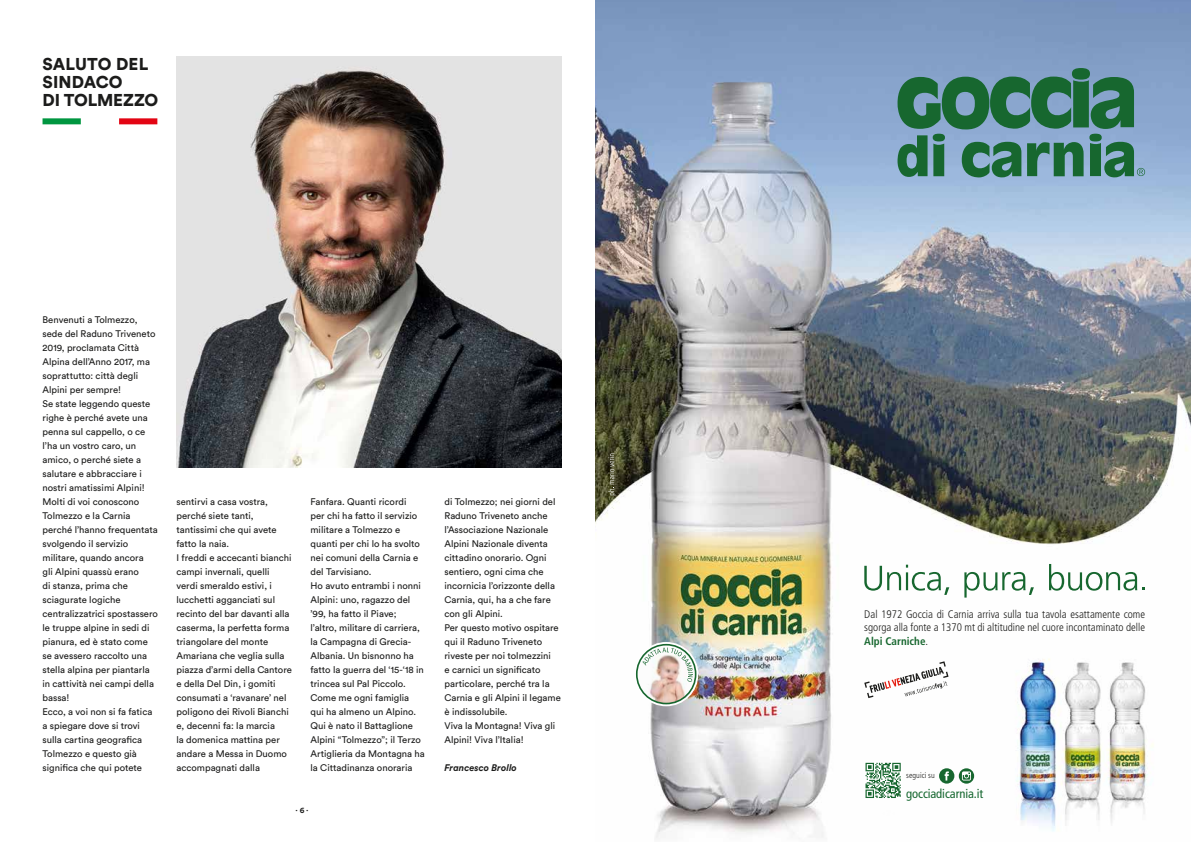
<style>
.page{position:relative;width:1191px;height:842px;background:#fff}
.page>*{position:absolute;margin:0;border:0;box-sizing:border-box;transform-origin:0 0}
.t1{font:900 17px/18px "Circular Std";letter-spacing:-.005em;color:#1c1c1b}
.t2{font:condensed 12.6px "Frutiger LT Std";letter-spacing:-.005em;color:#15672f}
.t3{font:300 condensed 11px/13.2px "Frutiger LT Std";color:#1d1d1b;text-align:justify}
.t4{font:9.5px/14px "Circular Std";color:#1c1c1b}
.t5{font:italic 700 9.5px "Circular Std";color:#1c1c1b}
.t6{font:700 8px "Circular Std";color:#1c1c1b}
.t7{font:300 condensed 7.9px "Frutiger LT Std";letter-spacing:.01em;color:#1d1d1b}
.s1{font-weight:700;color:#17672f}
</style>
<div class="page">
<img style="left:176px;top:57px;width:385px;height:410px">
<div style="left:43px;top:118px;width:38px;height:6px;background:#009640"></div>
<div style="left:119px;top:118px;width:38px;height:6px;background:#e30413"></div>
<img style="left:595px;top:0;width:596px;height:838px">
<img style="left:1004px;top:647px;width:156px;height:191px">
<svg style="left:897px;top:77px;width:237px;height:52px;background:#3d7b63"></svg>
<div style="left:1072px;top:68px;width:18px;height:12px;background:#17672f;border-radius:50%"></div>
<svg style="left:1027px;top:142px;width:56px;height:34px;background:#45826c"></svg>
<svg style="left:933px;top:144px;width:11px;height:32px"></svg>
<svg style="left:961px;top:142px;width:60px;height:36px;background:#44826b"></svg>
<svg style="left:897px;top:135px;width:30px;height:42px"></svg>
<div style="left:1089px;top:134px;width:12px;height:7px;background:#17672f;border-radius:50%"></div>
<div style="left:932px;top:134px;width:13px;height:7px;background:#17672f;border-radius:50%"></div>
<svg style="left:1090px;top:142px;width:55px;height:35px;background:#4b8574"></svg>
<svg style="left:608px;top:454px;width:8px;height:41px"></svg>
<svg style="left:864px;top:565px;width:85px;height:30px"></svg>
<svg style="left:964px;top:572px;width:70px;height:26px"></svg>
<svg style="left:1049px;top:564px;width:96px;height:27px"></svg>
<svg style="left:864px;top:762px;width:38px;height:37px"></svg>
<svg style="left:865px;top:763px;width:35px;height:35px"></svg>
<svg style="left:864px;top:661px;width:84px;height:37px"></svg>
<svg style="left:634px;top:642px;width:64px;height:64px"></svg>
<svg style="left:636px;top:644px;width:60px;height:60px"></svg>
<img style="left:637px;top:645px;width:58px;height:58px;border-radius:29px">
<svg style="left:642px;top:647px;width:51px;height:35px"></svg>
<svg style="left:958px;top:768px;width:16px;height:16px"></svg>
<svg style="left:962px;top:771px;width:9px;height:9px"></svg>
<div style="left:939px;top:768px;width:15px;height:16px;background:#17672f;border-radius:50%"></div>
<svg style="left:944px;top:771px;width:5px;height:9px"></svg>
<h1 class="t1" style="left:43px;top:55px;width:117px">SALUTO DEL<br>SINDACO<br>DI TOLMEZZO</h1>
<p class="t4" style="left:43px;top:312px;width:117px">Benvenuti a Tolmezzo, sede del Raduno Triveneto<br>2019, proclamata Città<br>Alpina dell’Anno 2017, ma soprattutto: città degli<br>Alpini per sempre!<br>Se state leggendo queste righe è perché avete una penna sul cappello, o ce l’ha un vostro caro, un amico, o perché siete a salutare e abbracciare i nostri amatissimi Alpini!<br>Molti di voi conoscono<br>Tolmezzo e la Carnia perché l’hanno frequentata svolgendo il servizio militare, quando ancora<br>gli Alpini quassù erano<br>di stanza, prima che sciagurate logiche centralizzatrici spostassero le truppe alpine in sedi di pianura, ed è stato come se avessero raccolto una stella alpina per piantarla in cattività nei campi della bassa!<br>Ecco, a voi non si fa fatica a spiegare dove si trovi sulla cartina geografica<br>Tolmezzo e questo già significa che qui potete</p>
<p class="t4" style="left:176px;top:495px;width:117px">sentirvi a casa vostra, perché siete tanti, tantissimi che qui avete fatto la naia.<br>I freddi e accecanti bianchi campi invernali, quelli verdi smeraldo estivi, i lucchetti agganciati sul recinto del bar davanti alla caserma, la perfetta forma triangolare del monte<br>Amariana che veglia sulla piazza d’armi della Cantore e della Del Din, i gomiti consumati a ‘ravanare’ nel poligono dei Rivoli Bianchi e, decenni fa: la marcia<br>la domenica mattina per andare a Messa in Duomo accompagnati dalla</p>
<p class="t4" style="left:310px;top:495px;width:116px">Fanfara. Quanti ricordi<br>per chi ha fatto il servizio militare a Tolmezzo e quanti per chi lo ha svolto nei comuni della Carnia e del Tarvisiano.<br>Ho avuto entrambi i nonni<br>Alpini: uno, ragazzo del ’99, ha fatto il Piave; l’altro, militare di carriera, la Campagna di Grecia-<br>Albania. Un bisnonno ha fatto la guerra del ‘15-‘18 in trincea sul Pal Piccolo.<br>Come me ogni famiglia qui ha almeno un Alpino.<br>Qui è nato il Battaglione<br>Alpini “Tolmezzo”; il Terzo<br>Artiglieria da Montagna ha la Cittadinanza onoraria</p>
<p class="t4" style="left:444px;top:495px;width:118px">di Tolmezzo; nei giorni del<br>Raduno Triveneto anche l’Associazione Nazionale<br>Alpini Nazionale diventa cittadino onorario. Ogni sentiero, ogni cima che incornicia l’orizzonte della<br>Carnia, qui, ha a che fare con gli Alpini.<br>Per questo motivo ospitare qui il Raduno Triveneto riveste per noi tolmezzini<br>e carnici un significato particolare, perché tra la<br>Carnia e gli Alpini il legame è indissolubile.<br>Viva la Montagna! Viva gli<br>Alpini! Viva l’Italia!</p>
<p class="t5" style="left:444px;top:762px;width:74px">Francesco Brollo</p>
<p class="t6" style="left:295px;top:805px;width:15px">∙ 6 ∙</p>
<p class="t3" style="left:864px;top:608px;width:282px">Dal 1972 Goccia di Carnia arriva sulla tua tavola esattamente come sgorga alla fonte a 1370 mt di altitudine nel cuore incontaminato delle <span class="s1">Alpi Carniche</span>.</p>
<p class="t7" style="left:906px;top:771px;width:30px">seguici su</p>
<h2 class="t2" style="left:906px;top:786px;width:79px">gocciadicarnia.it</h2>
</div>
